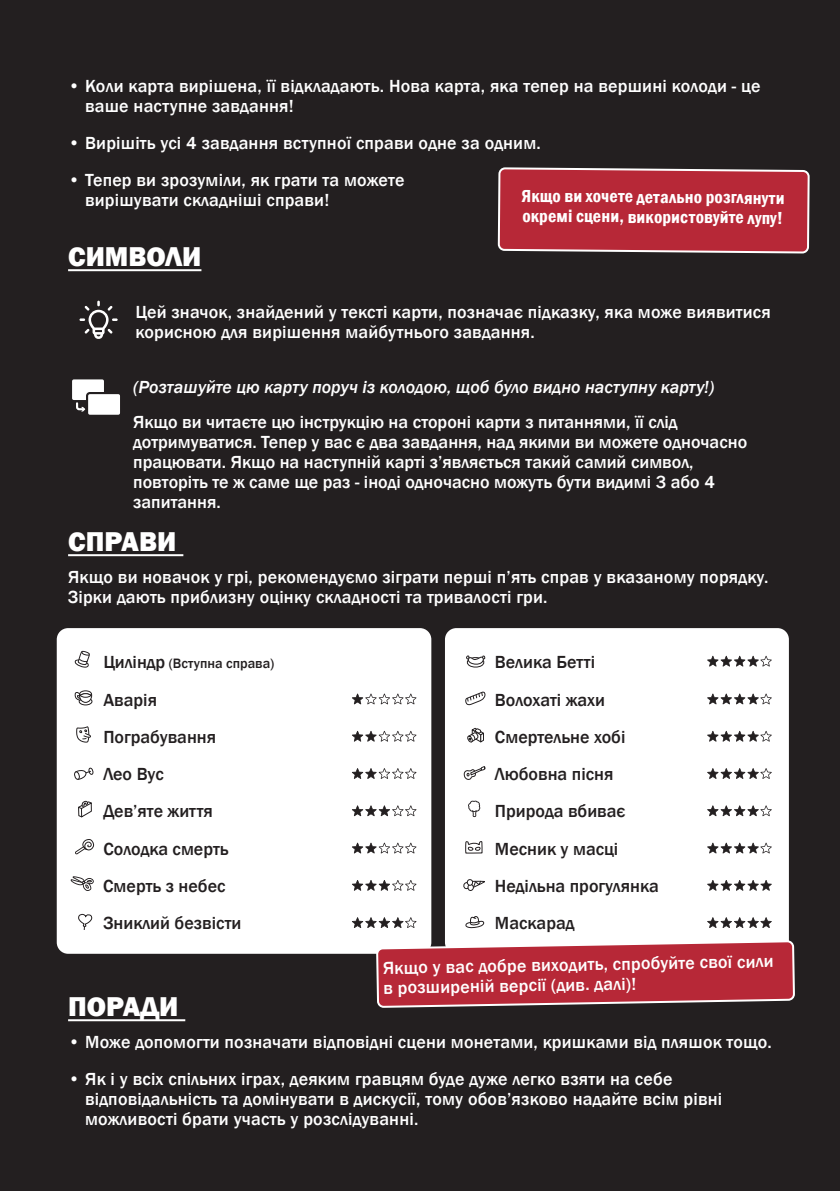
<style>
.page{position:relative;width:840px;height:1191px;background:#fff}
.page>*{position:absolute;margin:0;border:0;box-sizing:border-box;transform-origin:0 0}
.t1{font:800 28px "Franklin Gothic";color:#fff}
.t2{font:500 18px/20px "Franklin Gothic";letter-spacing:.01em;color:#fff}
.Cases{font:500 18px "Franklin Gothic";color:#231f20}
.white_info_big{font:600 condensed 18px/20px "Franklin Gothic";color:#fff}
.t3{font:italic 500 18px "Franklin Gothic";color:#fff}
.p_imprint{font:500 18px "Franklin Gothic";color:#231f20}
.Cases-2{font:500 14px "Franklin Gothic";color:#231f20}
.s1{font-size:18px}
</style>
<div class="page">
<div style="left:0;top:0;width:839px;height:1191px;background:#231f20"></div>
<div style="left:57px;top:628px;width:374px;height:325px;background:#fff;border-radius:11px"></div>
<div style="left:444px;top:628px;width:344px;height:325px;background:#fff;border-radius:11px"></div>
<hr style="left:68px;top:269px;width:133px;height:2px;background:#fff">
<hr style="left:68px;top:554px;width:115px;height:2px;background:#fff">
<hr style="left:68px;top:1019px;width:117px;height:2px;background:#fff">
<svg style="left:74px;top:650px;width:16px;height:18px"></svg>
<svg style="left:466px;top:655px;width:19px;height:12px"></svg>
<div style="left:79px;top:697px;width:13px;height:8px;border:1px solid #231f20;border-radius:50%"></div>
<svg style="left:75px;top:690px;width:17px;height:13px"></svg>
<div style="left:80px;top:693px;width:11px;height:4px;border:1px solid #231f20;border-radius:50%"></div>
<svg style="left:352px;top:693px;width:64px;height:11px"></svg>
<svg style="left:465px;top:691px;width:20px;height:14px"></svg>
<svg style="left:76px;top:726px;width:15px;height:17px"></svg>
<svg style="left:352px;top:731px;width:64px;height:10px"></svg>
<svg style="left:467px;top:727px;width:17px;height:16px"></svg>
<svg style="left:707px;top:731px;width:64px;height:10px"></svg>
<svg style="left:74px;top:767px;width:19px;height:13px"></svg>
<svg style="left:352px;top:768px;width:64px;height:11px"></svg>
<svg style="left:463px;top:766px;width:22px;height:14px"></svg>
<svg style="left:707px;top:768px;width:64px;height:11px"></svg>
<svg style="left:78px;top:800px;width:14px;height:18px"></svg>
<svg style="left:352px;top:805px;width:64px;height:11px"></svg>
<svg style="left:468px;top:800px;width:12px;height:17px"></svg>
<svg style="left:707px;top:805px;width:64px;height:11px"></svg>
<svg style="left:75px;top:839px;width:19px;height:15px"></svg>
<svg style="left:352px;top:842px;width:64px;height:11px"></svg>
<svg style="left:465px;top:841px;width:18px;height:13px"></svg>
<svg style="left:707px;top:842px;width:64px;height:11px"></svg>
<svg style="left:71px;top:876px;width:23px;height:15px"></svg>
<svg style="left:352px;top:880px;width:64px;height:10px"></svg>
<svg style="left:463px;top:879px;width:22px;height:12px"></svg>
<svg style="left:707px;top:880px;width:64px;height:10px"></svg>
<svg style="left:78px;top:913px;width:15px;height:16px"></svg>
<svg style="left:352px;top:917px;width:64px;height:11px"></svg>
<svg style="left:465px;top:916px;width:19px;height:13px"></svg>
<svg style="left:707px;top:917px;width:64px;height:11px"></svg>
<svg style="left:375px;top:941px;width:420px;height:67px;background:#b33d49"></svg>
<div style="left:71px;top:378px;width:34px;height:23px;background:#fff;border-radius:3px"></div>
<div style="left:70px;top:377px;width:36px;height:25px;border:2px solid #231f20;border-radius:3px"></div>
<div style="left:87px;top:393px;width:34px;height:23px;background:#fff;border-radius:3px"></div>
<div style="left:86px;top:392px;width:36px;height:25px;border:2px solid #231f20;border-radius:3px"></div>
<svg style="left:75px;top:401px;width:11px;height:10px"></svg>
<svg style="left:79px;top:301px;width:39px;height:38px"></svg>
<svg style="left:496px;top:167px;width:314px;height:539px"></svg>
<p class="t2" style="left:85px;top:76px;width:676px;text-indent:-17px">• Коли карта вирішена, її відкладають. Нова карта, яка тепер на вершині колоди - це ваше наступне завдання!</p>
<p class="t2" style="left:68px;top:133px;width:474px">• Вирішіть усі 4 завдання вступної справи одне за одним.</p>
<p class="t2" style="left:85px;top:170px;width:321px;text-indent:-17px">• Тепер ви зрозуміли, як грати та можете вирішувати складніші справи!</p>
<p class="white_info_big" style="left:521px;top:186px;width:265px">Якщо ви хочете детально розглянути окремі сцени, використовуйте лупу!</p>
<h2 class="t1" style="left:68px;top:239px;width:135px">СИМВОЛИ</h2>
<p class="t2" style="left:135px;top:302px;width:636px">Цей значок, знайдений у тексті карти, позначає підказку, яка може виявитися корисною для вирішення майбутнього завдання.</p>
<p class="t3" style="left:133px;top:375px;width:582px">(Розташуйте цю карту поруч із колодою, щоб було видно наступну карту!)</p>
<p class="t2" style="left:133px;top:412px;width:615px">Якщо ви читаєте цю інструкцію на стороні карти з питаннями, її слід дотримуватися. Тепер у вас є два завдання, над якими ви можете одночасно працювати. Якщо на наступній карті з’являється такий самий символ, повторіть те ж саме ще раз - іноді одночасно можуть бути видимі 3 або 4 запитання.</p>
<h2 class="t1" style="left:68px;top:523px;width:110px">СПРАВИ</h2>
<p class="t2" style="left:68px;top:567px;width:701px">Якщо ви новачок у грі, рекомендуємо зіграти перші п’ять справ у вказаному порядку.<br>Зірки дають приблизну оцінку складності та тривалості гри.</p>
<p class="Cases-2" style="left:103px;top:654px;width:172px"><span class="s1">Циліндр</span> (Вступна справа)</p>
<p class="Cases" style="left:494px;top:650px;width:102px">Велика Бетті</p>
<p class="Cases" style="left:103px;top:688px;width:55px">Аварія</p>
<p class="Cases" style="left:494px;top:688px;width:111px">Волохаті жахи</p>
<p class="Cases" style="left:103px;top:725px;width:114px">Пограбування</p>
<p class="Cases" style="left:494px;top:725px;width:132px">Смертельне хобі</p>
<p class="Cases" style="left:103px;top:763px;width:62px">Лео Вус</p>
<p class="Cases" style="left:494px;top:763px;width:120px">Любовна пісня</p>
<p class="Cases" style="left:103px;top:800px;width:111px">Дев’яте життя</p>
<p class="Cases" style="left:494px;top:800px;width:132px">Природа вбиває</p>
<p class="Cases" style="left:103px;top:837px;width:127px">Солодка смерть</p>
<p class="Cases" style="left:494px;top:837px;width:125px">Месник у масці</p>
<p class="Cases" style="left:103px;top:874px;width:124px">Смерть з небес</p>
<p class="p_imprint" style="left:494px;top:874px;width:165px">Недільна прогулянка</p>
<p class="Cases" style="left:103px;top:912px;width:140px">Зниклий безвісти</p>
<p class="Cases" style="left:494px;top:912px;width:81px">Маскарад</p>
<p class="t2" style="left:382px;top:958px;width:392px;rotate:-1deg">Якщо у вас добре виходить, спробуйте свої сили в розширеній версії (див. далі)!</p>
<h2 class="t1" style="left:68px;top:988px;width:112px">ПОРАДИ</h2>
<p class="t2" style="left:68px;top:1031px;width:705px">• Може допомогти позначати відповідні сцени монетами, кришками від пляшок тощо.</p>
<p class="t2" style="left:85px;top:1068px;width:638px;text-indent:-17px">• Як і у всіх спільних іграх, деяким гравцям буде дуже легко взяти на себе відповідальність та домінувати в дискусії, тому обов’язково надайте всім рівні можливості брати участь у розслідуванні.</p>
</div>
